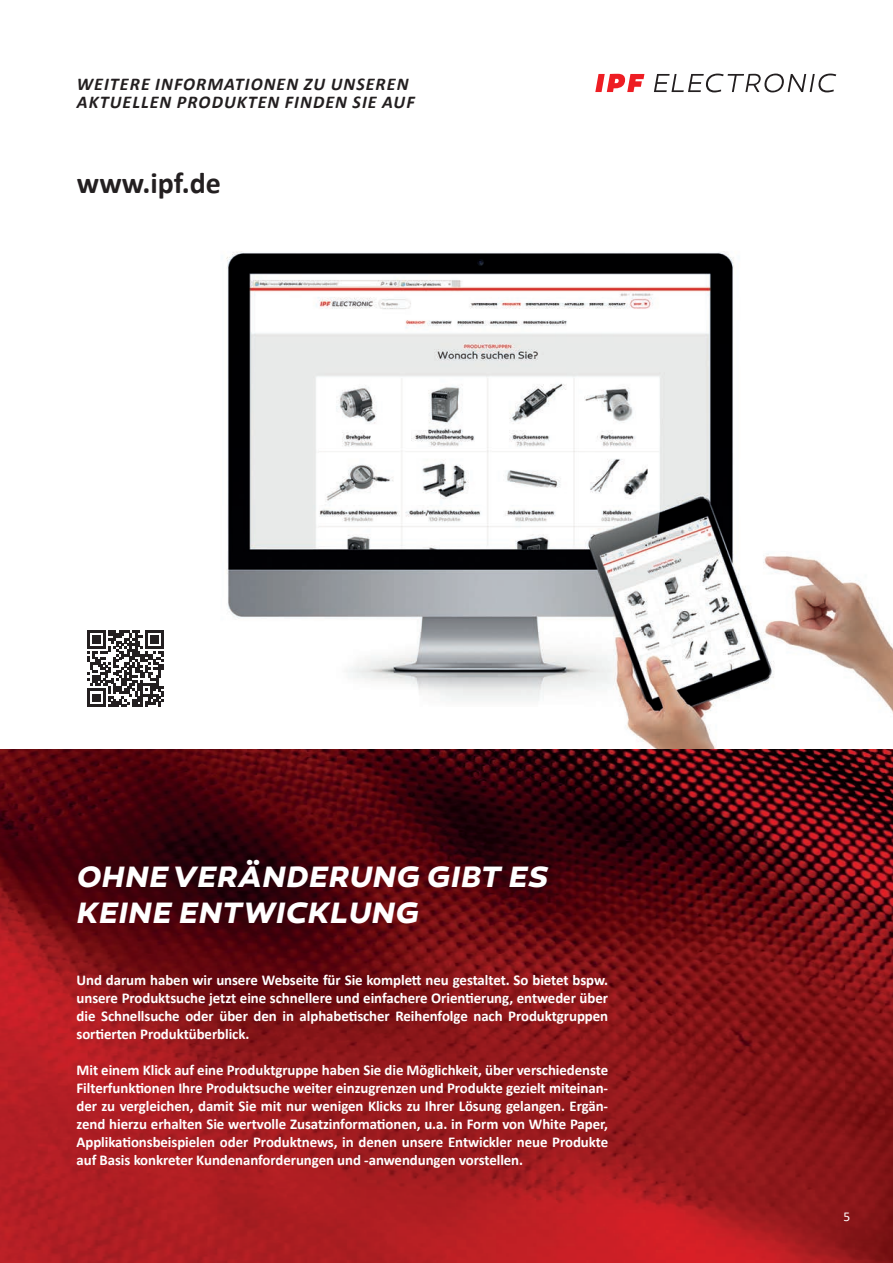
<style>
.page{position:relative;width:893px;height:1263px;background:#fff}
.page>*{position:absolute;margin:0;border:0;box-sizing:border-box;transform-origin:0 0}
.t1{font:italic 700 30px/36px "Canaro";letter-spacing:.025em;color:#fff}
.t2{font:700 30px "Calibri";color:#231f20}
.t3{font:italic 700 18px/18px "Calibri";letter-spacing:.06em;color:#231f20}
.t4{font:700 15px/18px "Calibri";letter-spacing:-.005em;color:#fff;text-align:justify}
.t5{font:13.5px "Calibri";color:#fff}
</style>
<div class="page">
<img style="left:0;top:749px;width:893px;height:514px">
<img style="left:226px;top:251px;width:667px;height:498px">
<svg style="left:654px;top:74px;width:182px;height:18px"></svg>
<svg style="left:595px;top:74px;width:49px;height:18px"></svg>
<svg style="left:87px;top:630px;width:77px;height:77px"></svg>
<p class="t3" style="left:77px;top:74px;width:339px">WEITERE INFORMATIONEN ZU UNSEREN<br>AKTUELLEN PRODUKTEN FINDEN SIE AUF</p>
<h1 class="t2" style="left:77px;top:161px;width:146px">www.ipf.de</h1>
<h1 class="t1" style="left:77px;top:859px;width:473px">OHNE VERÄNDERUNG GIBT ES<br>KEINE ENTWICKLUNG</h1>
<p class="t4" style="left:77px;top:971px;width:533px">Und darum haben wir unsere Webseite für Sie komplett neu gestaltet. So bietet bspw. unsere Produktsuche jetzt eine schnellere und einfachere Orientierung, entweder über die Schnellsuche oder über den in alphabetischer Reihenfolge nach Produktgruppen sortierten Produktüberblick.</p>
<p class="t4" style="left:77px;top:1061px;width:533px">Mit einem Klick auf eine Produktgruppe haben Sie die Möglichkeit, über verschiedenste Filterfunktionen Ihre Produktsuche weiter einzugrenzen und Produkte gezielt miteinan&shy;der zu vergleichen, damit Sie mit nur wenigen Klicks zu Ihrer Lösung gelangen. Ergän&shy;zend hierzu erhalten Sie wertvolle Zusatzinformationen, u.a. in Form von White Paper, Applikationsbeispielen oder Produktnews, in denen unsere Entwickler neue Produkte auf Basis konkreter Kundenanforderungen und -anwendungen vorstellen.</p>
<p class="t5" style="left:844px;top:1207px;width:8px">5</p>
</div>
